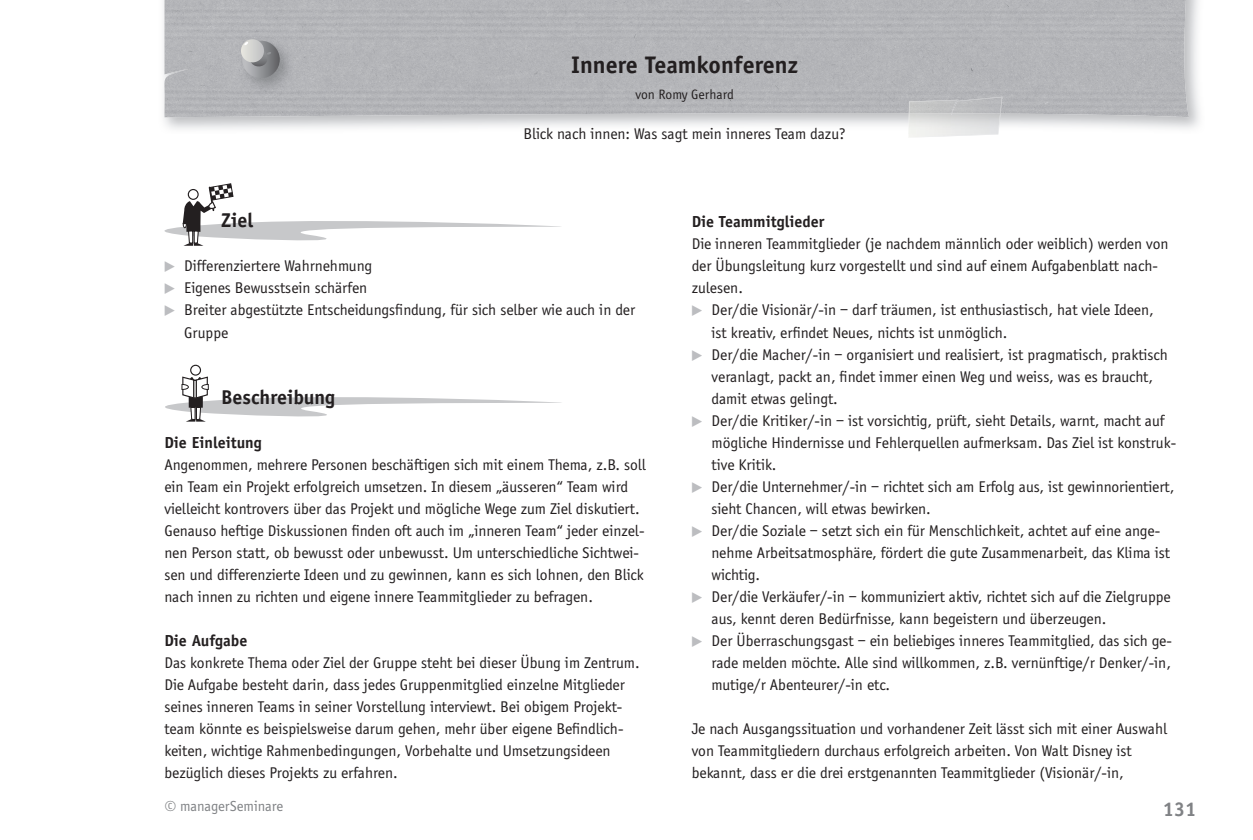
<style>
.page{position:relative;width:1253px;height:840px;background:#fff}
.page>*{position:absolute;margin:0;border:0;box-sizing:border-box;transform-origin:0 0}
.t1{font:700 24px "Officina Sans";color:#231f20}
.t2{font:700 20px "Officina Sans";color:#231f20}
.t3{font:700 20px "Officina Sans";color:#808285}
.t4{font:16px/22px "Officina Sans";color:#231f20}
.t5{font:700 16px "Officina Sans";color:#231f20}
.t6{font:15px "Officina Sans";color:#808285}
.t7{font:14px "Officina Sans";color:#231f20}
</style>
<div class="page">
<div style="left:190px;top:364px;width:11px;height:11px;border:1px solid #231f20;border-radius:50%"></div>
<svg style="left:165px;top:375px;width:396px;height:46px"></svg>
<svg style="left:164px;top:183px;width:397px;height:62px"></svg>
<div style="left:164px;top:0;width:1025px;height:117px;background:#b4b5b8"></div>
<img style="left:235px;top:33px;width:60px;height:61px">
<svg style="left:242px;top:41px;width:38px;height:37px"></svg>
<svg style="left:241px;top:39px;width:23px;height:23px"></svg>
<svg style="left:244px;top:42px;width:27px;height:26px"></svg>
<img style="left:908px;top:97px;width:94px;height:37px">
<svg style="left:909px;top:134px;width:89px;height:3px"></svg>
<img style="left:909px;top:97px;width:93px;height:16px">
<h1 class="t1" style="left:571px;top:50px;width:228px">Innere Teamkonferenz</h1>
<p class="t7" style="left:635px;top:87px;width:100px">von Romy Gerhard</p>
<p class="t4" style="left:523px;top:123px;width:324px">Blick nach innen: Was sagt mein inneres Team dazu?</p>
<p class="t2" style="left:221px;top:208px;width:34px">Ziel</p>
<p class="t4" style="left:184px;top:255px;width:453px">Differenziertere Wahrnehmung<br>Eigenes Bewusstsein schärfen<br>Breiter abgestützte Entscheidungsfindung, für sich selber wie auch in der Gruppe</p>
<p class="t2" style="left:221px;top:384px;width:116px">Beschreibung</p>
<p class="t5" style="left:164px;top:432px;width:99px">Die Einleitung</p>
<p class="t4" style="left:164px;top:453px;width:483px">Angenommen, mehrere Personen beschäftigen sich mit einem Thema, z.B. soll ein Team ein Projekt erfolgreich umsetzen. In diesem „äusseren“ Team wird vielleicht kontrovers über das Projekt und mögliche Wege zum Ziel diskutiert.<br>Genauso heftige Diskussionen finden oft auch im „inneren Team“ jeder einzel&shy;nen Person statt, ob bewusst oder unbewusst. Um unterschiedliche Sichtwei&shy;sen und differenzierte Ideen und zu gewinnen, kann es sich lohnen, den Blick nach innen zu richten und eigene innere Teammitglieder zu befragen.</p>
<p class="t5" style="left:164px;top:630px;width:84px">Die Aufgabe</p>
<p class="t4" style="left:164px;top:651px;width:477px">Das konkrete Thema oder Ziel der Gruppe steht bei dieser Übung im Zentrum.<br>Die Aufgabe besteht darin, dass jedes Gruppenmitglied einzelne Mitglieder seines inneren Teams in seiner Vorstellung interviewt. Bei obigem Projekt&shy;team könnte es beispielsweise darum gehen, mehr über eigene Befindlich&shy;keiten, wichtige Rahmenbedingungen, Vorbehalte und Umsetzungsideen bezüglich dieses Projekts zu erfahren.</p>
<p class="t5" style="left:692px;top:212px;width:134px">Die Teammitglieder</p>
<p class="t4" style="left:692px;top:233px;width:478px">Die inneren Teammitglieder (je nachdem männlich oder weiblich) werden von der Übungsleitung kurz vorgestellt und sind auf einem Aufgabenblatt nach&shy;zulesen.</p>
<p class="t4" style="left:711px;top:299px;width:466px">Der/die Visionär/-in – darf träumen, ist enthusiastisch, hat viele Ideen,<br>ist kreativ, erfindet Neues, nichts ist unmöglich.<br>Der/die Macher/-in – organisiert und realisiert, ist pragmatisch, praktisch veranlagt, packt an, findet immer einen Weg und weiss, was es braucht, damit etwas gelingt.<br>Der/die Kritiker/-in – ist vorsichtig, prüft, sieht Details, warnt, macht auf mögliche Hindernisse und Fehlerquellen aufmerksam. Das Ziel ist konstruk&shy;tive Kritik.<br>Der/die Unternehmer/-in – richtet sich am Erfolg aus, ist gewinnorientiert, sieht Chancen, will etwas bewirken.<br>Der/die Soziale – setzt sich ein für Menschlichkeit, achtet auf eine ange&shy;nehme Arbeitsatmosphäre, fördert die gute Zusammenarbeit, das Klima ist wichtig.<br>Der/die Verkäufer/-in – kommuniziert aktiv, richtet sich auf die Zielgruppe aus, kennt deren Bedürfnisse, kann begeistern und überzeugen.<br>Der Überraschungsgast – ein beliebiges inneres Teammitglied, das sich ge&shy;rade melden möchte. Alle sind willkommen, z.B. vernünftige/r Denker/-in, mutige/r Abenteurer/-in etc.</p>
<p class="t4" style="left:692px;top:717px;width:477px">Je nach Ausgangssituation und vorhandener Zeit lässt sich mit einer Auswahl von Teammitgliedern durchaus erfolgreich arbeiten. Von Walt Disney ist bekannt, dass er die drei erstgenannten Teammitglieder (Visionär/-in,</p>
<p class="t6" style="left:164px;top:797px;width:120px">© managerSeminare</p>
<p class="t3" style="left:1163px;top:796px;width:35px">131</p>
</div>
